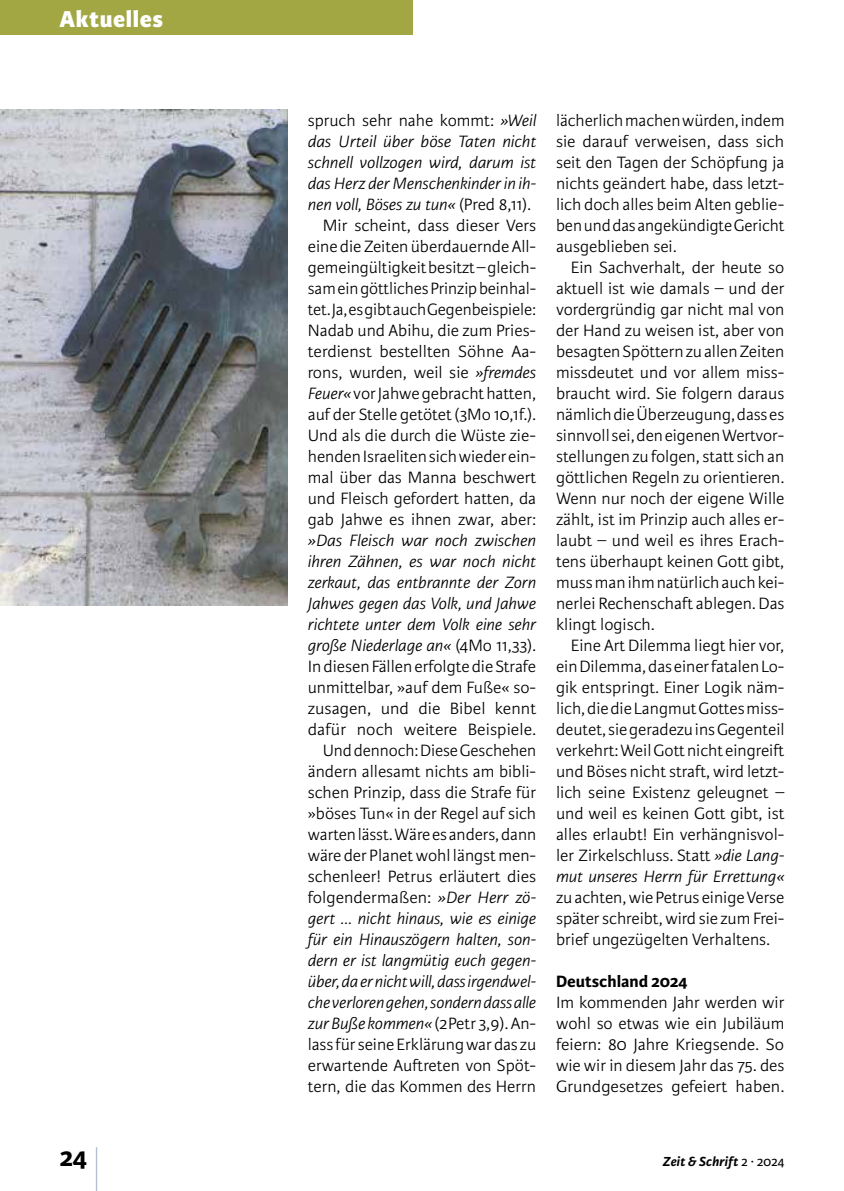
<style>
.page{position:relative;width:844px;height:1191px;background:#fff}
.page>*{position:absolute;margin:0;border:0;box-sizing:border-box;transform-origin:0 0}
.t1{font:300 59.5px "Karmina Sans Basic";color:#9aacc1;scale:.29 1}
.t2{font:700 28px "Karmina Sans Basic";color:#000}
.t3{font:800 24.5px "Karmina Sans Basic";letter-spacing:.025em;color:#fff}
.t4{font:300 17.5px/21px "Karmina Sans Basic";color:#000;text-align:justify}
.t5{font:700 17.5px "Karmina Sans Basic";color:#000}
.t6{font:italic 700 14px "Karmina Sans Basic";letter-spacing:.015em;color:#000}
.s1{font-style:italic}
.s2{font-weight:400;font-style:normal}
</style>
<div class="page">
<div style="left:0;top:0;width:412px;height:35px;background:#a2a744"></div>
<img style="left:0;top:109px;width:288px;height:496px">
<h3 class="t3" style="left:60px;top:4px;width:105px">Aktuelles</h3>
<p class="t4" style="left:308px;top:110px;width:230px;text-align:right">spruch sehr nahe kommt: <span class="s1">»Weil das Urteil über böse Taten nicht schnell vollzogen wird, darum ist das Herz der Menschenkinder in ih&shy;nen voll, Böses zu tun«</span> (Pred 8,11).<br>Mir scheint, dass dieser Vers eine die Zeiten überdauernde All&shy;gemeingültigkeit besitzt – gleich&shy;sam ein göttliches Prinzip beinhal&shy;tet. Ja, es gibt auch Gegenbeispiele:<br>Nadab und Abihu, die zum Pries&shy;terdienst bestellten Söhne Aa&shy;rons, wurden, weil sie <span class="s1">»fremdes Feuer«</span> vor Jahwe gebracht hatten, auf der Stelle getötet (3Mo 10,1f.).<br>Und als die durch die Wüste zie&shy;henden Israeliten sich wieder ein&shy;mal über das Manna beschwert und Fleisch gefordert hatten, da gab Jahwe es ihnen zwar, aber:</p>
<p class="t4" style="left:308px;top:530px;width:230px;text-align:right"><span class="s1">»Das Fleisch war noch zwischen ihren Zähnen, es war noch nicht zerkaut, das entbrannte der Zorn<br>Jahwes gegen das Volk, und Jahwe richtete unter dem Volk eine sehr große Niederlage an«</span> (4Mo 11,33).<br>In diesen Fällen erfolgte die Strafe unmittelbar, »auf dem Fuße« so&shy;zusagen, und die Bibel kennt dafür noch weitere Beispiele.<br>Und dennoch: Diese Geschehen ändern allesamt nichts am bibli&shy;schen Prinzip, dass die Strafe für »böses Tun« in der Regel auf sich warten lässt. Wäre es anders, dann wäre der Planet wohl längst men&shy;schenleer! Petrus erläutert dies folgendermaßen: <span class="s1">»Der Herr zö&shy;gert … nicht hinaus, wie es einige für ein Hinauszögern halten, son&shy;dern er ist langmütig euch gegen&shy;über, da er nicht will, dass irgendwel&shy;che verloren gehen, sondern dass alle zur Buße kommen«</span> (2Petr 3,9). An&shy;lass für seine Erklärung war das zu erwartende Auftreten von Spöt&shy;tern, die das Kommen des Herrn</p>
<p class="t4" style="left:556px;top:110px;width:230px">lächerlich machen würden, indem sie darauf verweisen, dass sich seit den Tagen der Schöpfung ja nichts geändert habe, dass letzt&shy;lich doch alles beim Alten geblie&shy;ben und das angekündigte Gericht ausgeblieben sei.</p>
<p class="t4" style="left:556px;top:257px;width:230px;text-indent:15px">Ein Sachverhalt, der heute so aktuell ist wie damals – und der vordergründig gar nicht mal von der Hand zu weisen ist, aber von besagten Spöttern zu allen Zeiten missdeutet und vor allem miss&shy;braucht wird. Sie folgern daraus nämlich die Überzeugung, dass es sinnvoll sei, den eigenen Wertvor&shy;stellungen zu folgen, statt sich an göttlichen Regeln zu orientieren.<br>Wenn nur noch der eigene Wille zählt, ist im Prinzip auch alles er&shy;laubt – und weil es ihres Erach&shy;tens überhaupt keinen Gott gibt, muss man ihm natürlich auch kei&shy;nerlei Rechenschaft ablegen. Das klingt logisch.</p>
<p class="t4" style="left:556px;top:635px;width:230px;text-indent:15px">Eine Art Dilemma liegt hier vor, ein Dilemma, das einer fatalen Lo&shy;gik entspringt. Einer Logik näm&shy;lich, die die Langmut Gottes miss&shy;deutet, sie geradezu ins Gegenteil verkehrt: Weil Gott nicht eingreift und Böses nicht straft, wird letzt&shy;lich seine Existenz geleugnet – und weil es keinen Gott gibt, ist alles erlaubt! Ein verhängnisvol&shy;ler Zirkelschluss. Statt <span class="s1">»die Lang&shy;mut unseres Herrn für Errettung«</span></p>
<p class="t4" style="left:556px;top:887px;width:230px">zu achten, wie Petrus einige Verse später schreibt, wird sie zum Frei&shy;brief ungezügelten Verhaltens.</p>
<p class="t5" style="left:556px;top:971px;width:133px">Deutschland 2024</p>
<p class="t4" style="left:556px;top:992px;width:230px">Im kommenden Jahr werden wir wohl so etwas wie ein Jubiläum feiern: 80 Jahre Kriegsende. So wie wir in diesem Jahr das 75. des Grundgesetzes gefeiert haben.</p>
<h2 class="t2" style="left:60px;top:1141px;width:29px">24</h2>
<h1 class="t1" style="left:94px;top:1140px;width:17px">|</h1>
<p class="t6" style="left:662px;top:1153px;width:123px">Zeit &amp; Schrift <span class="s2">2 ∙ 2024</span></p>
</div>
